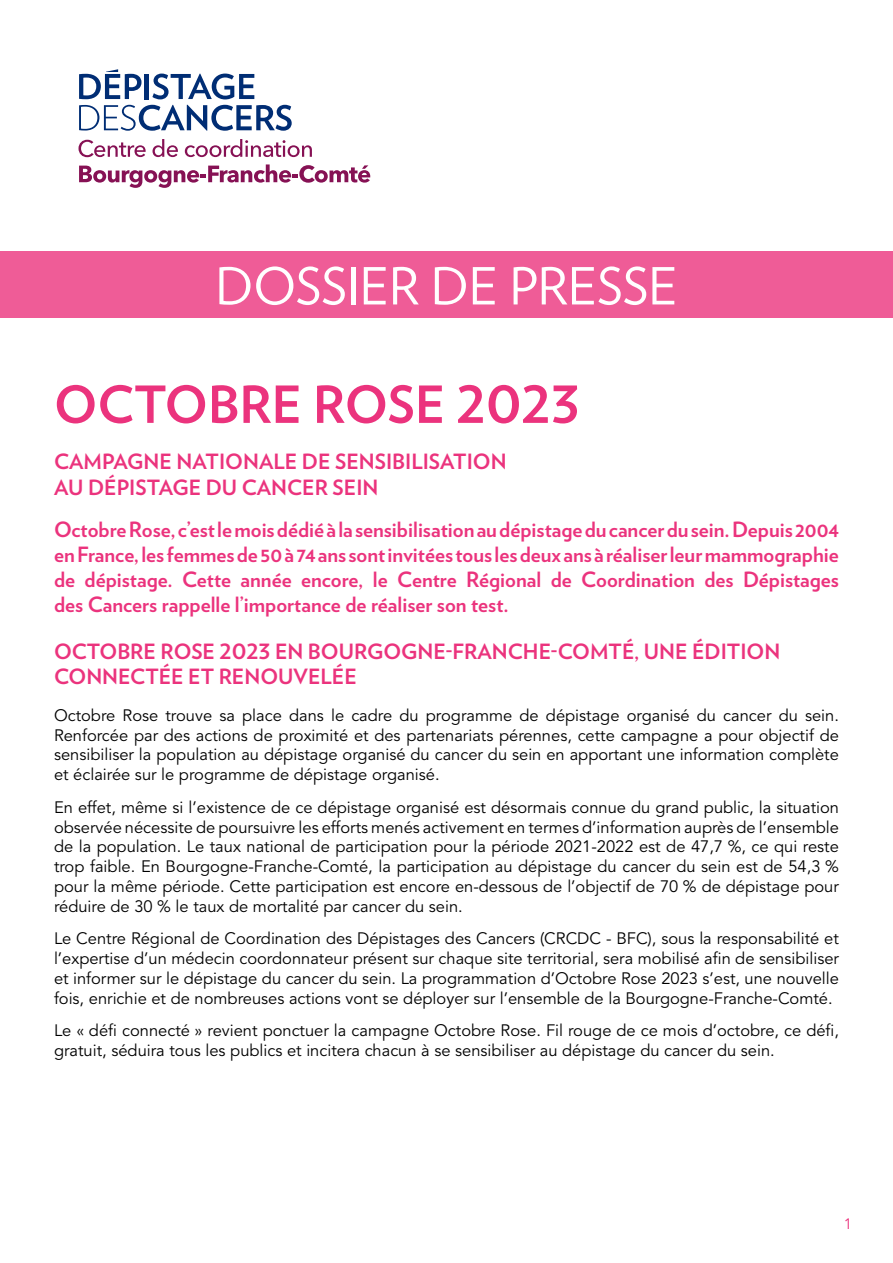
<style>
.page{position:relative;width:893px;height:1263px;background:#fff}
.page>*{position:absolute;margin:0;border:0;box-sizing:border-box;transform-origin:0 0}
.t1{font:700 51px "Verlag";color:#eb337d}
.t2{font:51px "Verlag";color:#fff}
.t3{font:700 21px/25.2px "Verlag";color:#eb337d}
.t4{font:16.5px/19.8px "Avenir LT Std";color:#000;text-align:justify}
.t5{font:15px "Avenir LT Std";color:#eb337d}
</style>
<div class="page">
<div style="left:0;top:251px;width:893px;height:66px;background:#ef5c97"></div>
<svg style="left:79px;top:105px;width:213px;height:26px"></svg>
<hr style="left:145px;top:74px;width:4px;height:25px;background:#002d74">
<svg style="left:152px;top:74px;width:102px;height:25px"></svg>
<svg style="left:79px;top:69px;width:62px;height:30px"></svg>
<svg style="left:79px;top:164px;width:291px;height:24px"></svg>
<svg style="left:79px;top:140px;width:67px;height:17px"></svg>
<svg style="left:153px;top:139px;width:25px;height:18px"></svg>
<svg style="left:185px;top:139px;width:127px;height:18px"></svg>
<h1 class="t2" style="left:215px;top:248px;width:464px">DOSSIER DE PRESSE</h1>
<h1 class="t1" style="left:54px;top:364px;width:527px">OCTOBRE ROSE 2023</h1>
<p class="t3" style="left:54px;top:448px;width:454px">CAMPAGNE NATIONALE DE SENSIBILISATION<br>AU DÉPISTAGE DU CANCER SEIN</p>
<p class="t3" style="left:54px;top:515px;width:786px;text-align:justify">Octobre Rose, c’est le mois dédié à la sensibilisation au dépistage du cancer du sein. Depuis 2004 en France, les femmes de 50 à 74 ans sont invitées tous les deux ans à réaliser leur mammographie de dépistage. Cette année encore, le Centre Régional de Coordination des Dépistages des Cancers rappelle l’importance de réaliser son test.</p>
<p class="t3" style="left:54px;top:637px;width:728px">OCTOBRE ROSE 2023 EN BOURGOGNE-FRANCHE-COMTÉ, UNE ÉDITION<br>CONNECTÉE ET RENOUVELÉE</p>
<p class="t4" style="left:54px;top:706px;width:786px">Octobre Rose trouve sa place dans le cadre du programme de dépistage organisé du cancer du sein.<br>Renforcée par des actions de proximité et des partenariats pérennes, cette campagne a pour objectif de sensibiliser la population au dépistage organisé du cancer du sein en apportant une information complète et éclairée sur le programme de dépistage organisé.</p>
<p class="t4" style="left:54px;top:798px;width:787px">En effet, même si l’existence de ce dépistage organisé est désormais connue du grand public, la situation observée nécessite de poursuivre les efforts menés activement en termes d’information auprès de l’ensemble de la population. Le taux national de participation pour la période 2021-2022 est de 47,7 %, ce qui reste trop faible. En Bourgogne-Franche-Comté, la participation au dépistage du cancer du sein est de 54,3 % pour la même période. Cette participation est encore en-dessous de l’objectif de 70 % de dépistage pour réduire de 30 % le taux de mortalité par cancer du sein.</p>
<p class="t4" style="left:54px;top:929px;width:786px">Le Centre Régional de Coordination des Dépistages des Cancers (CRCDC - BFC), sous la responsabilité et l’expertise d’un médecin coordonnateur présent sur chaque site territorial, sera mobilisé afin de sensibiliser et informer sur le dépistage du cancer du sein. La programmation d’Octobre Rose 2023 s’est, une nouvelle fois, enrichie et de nombreuses actions vont se déployer sur l’ensemble de la Bourgogne-Franche-Comté.</p>
<p class="t4" style="left:54px;top:1021px;width:787px">Le « défi connecté » revient ponctuer la campagne Octobre Rose. Fil rouge de ce mois d’octobre, ce défi, gratuit, séduira tous les publics et incitera chacun à se sensibiliser au dépistage du cancer du sein.</p>
<p class="t5" style="left:844px;top:1215px;width:10px">1</p>
</div>
